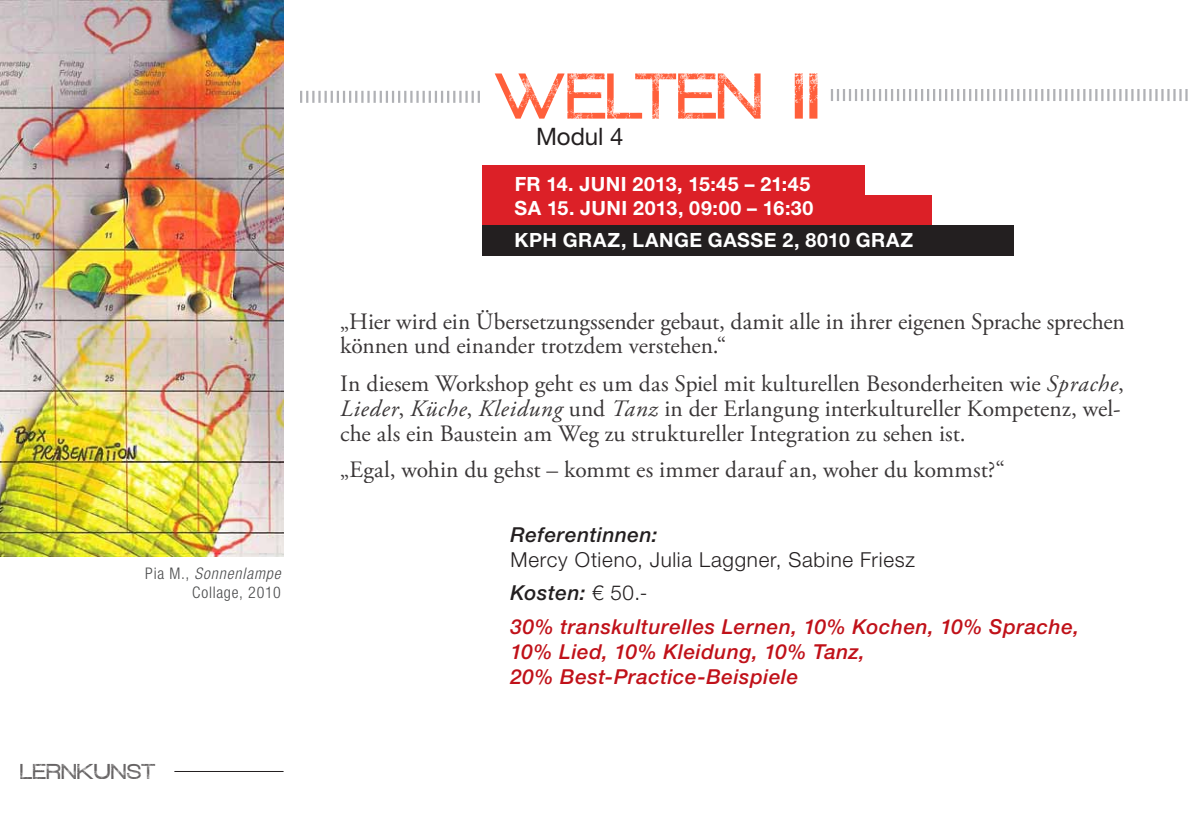
<style>
.page{position:relative;width:1191px;height:840px;background:#fff}
.page>*{position:absolute;margin:0;border:0;box-sizing:border-box;transform-origin:0 0}
.t1{font:56.4px "Redux";color:#ff5f3b}
.t2{font:24px "Helvetica Neue LT Std";color:#231f20}
.t3{font:23.4px/24.6px "Adobe Garamond Pro";letter-spacing:-.005em;color:#231f20}
.t4{font:italic 500 20.6px/24.8px "Helvetica Neue LT Std";letter-spacing:.03em;color:#c01119}
.t5{font:300 20.6px "Helvetica Neue LT Std";letter-spacing:.035em;color:#231f20}
.t6{font:italic 500 20.6px "Helvetica Neue LT Std";letter-spacing:.03em;color:#231f20}
.t7{font:700 19.6px/24px "Helvetica Neue LT Std";letter-spacing:.025em;color:#fff}
.t8{font:18.8px "Redux";letter-spacing:.025em;color:#231f20}
.t9{font:300 condensed 16px/19.2px "Helvetica Neue LT Std";letter-spacing:.045em;color:#4b4c4d;text-align:right}
.s1{font-style:italic}
.s2{font-weight:300;font-style:normal}
</style>
<div class="page">
<hr style="left:174px;top:770px;width:109px;height:1px;background:#231f20">
<div style="left:482px;top:195px;width:450px;height:30px;background:#dc2027"></div>
<div style="left:482px;top:165px;width:382px;height:30px;background:#dc2027"></div>
<div style="left:482px;top:225px;width:531px;height:30px;background:#231f20"></div>
<img style="left:0;top:0;width:283px;height:556px">
<svg style="left:831px;top:89px;width:357px;height:12px"></svg>
<svg style="left:300px;top:91px;width:180px;height:12px"></svg>
<p class="t9" style="left:145px;top:563px;width:137px">Pia M., <span class="s1">Sonnenlampe<br></span>Collage, 2010</p>
<p class="t8" style="left:21px;top:760px;width:137px">LERNKUNST</p>
<h1 class="t1" style="left:495px;top:66px;width:324px">WELTEN II</h1>
<p class="t2" style="left:536px;top:122px;width:89px">Modul 4</p>
<p class="t7" style="left:514px;top:171px;width:300px">FR 14. JUNI 2013, 15:45 – 21:45<br>SA 15. JUNI 2013, 09:00 – 16:30</p>
<p class="t7" style="left:514px;top:227px;width:400px">KPH GRAZ, LANGE GASSE 2, 8010 GRAZ</p>
<p class="t3" style="left:340px;top:310px;width:786px">„Hier wird ein Übersetzungssender gebaut, damit alle in ihrer eigenen Sprache sprechen können und einander trotzdem verstehen.“</p>
<p class="t3" style="left:340px;top:372px;width:785px">In diesem Workshop geht es um das Spiel mit kulturellen Besonderheiten wie <span class="s1">Sprache</span>,<br><span class="s1">Lieder</span>, <span class="s1">Küche</span>, <span class="s1">Kleidung</span> und <span class="s1">Tanz</span> in der Erlangung interkultureller Kompetenz, wel&shy;che als ein Baustein am Weg zu struktureller Integration zu sehen ist.</p>
<p class="t3" style="left:340px;top:457px;width:666px">„Egal, wohin du gehst – kommt es immer darauf an, woher du kommst?“</p>
<p class="t6" style="left:510px;top:522px;width:149px">Referentinnen:</p>
<p class="t5" style="left:510px;top:547px;width:406px">Mercy Otieno, Julia Laggner, Sabine Friesz</p>
<p class="t6" style="left:510px;top:580px;width:138px">Kosten: <span class="s2">€ 50.-</span></p>
<p class="t4" style="left:510px;top:614px;width:570px">30% transkulturelles Lernen, 10% Kochen, 10% Sprache,<br>10% Lied, 10% Kleidung, 10% Tanz,<br>20% Best-Practice-Beispiele</p>
</div>
